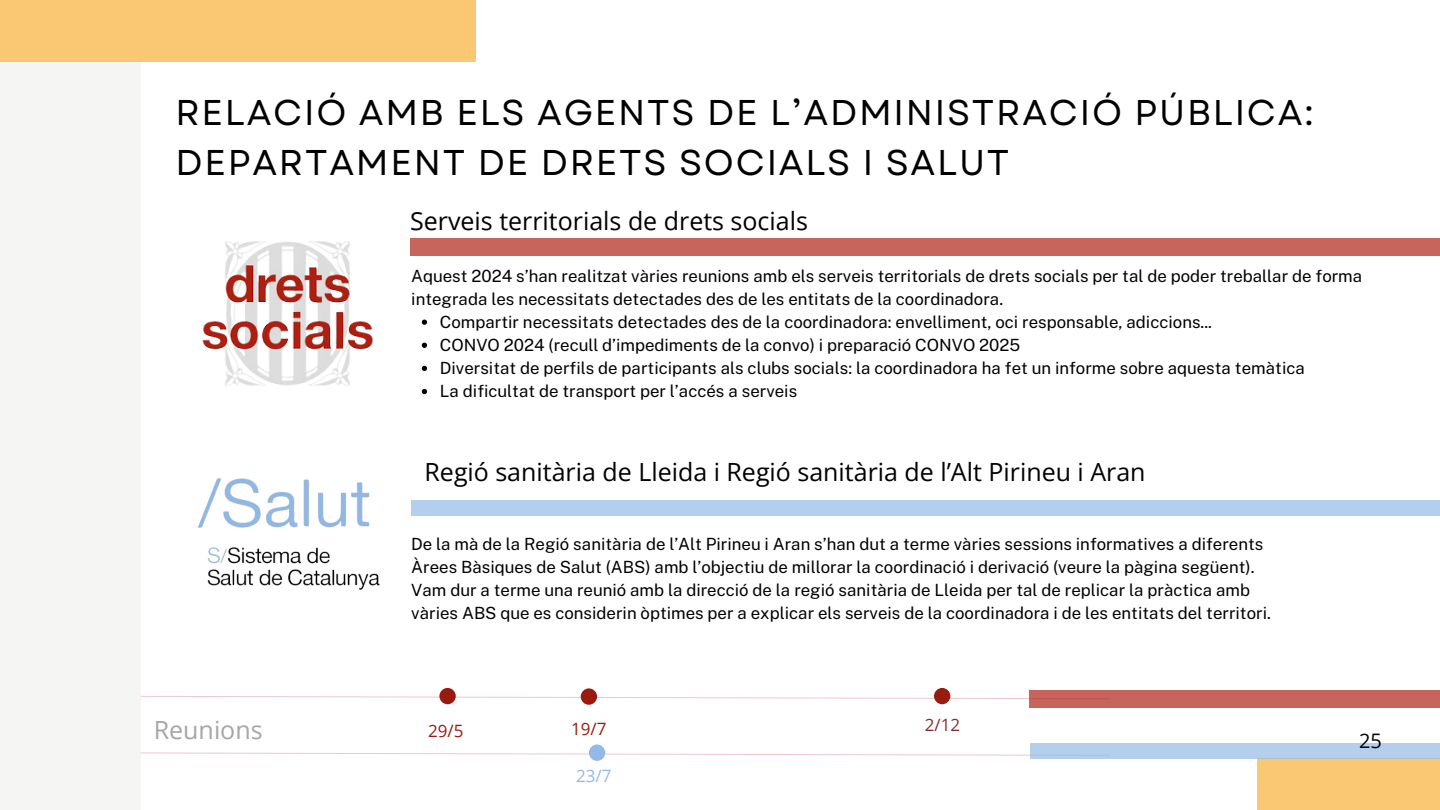
<style>
.page{position:relative;width:1440px;height:810px;background:#fff}
.page>*{position:absolute;margin:0;border:0;box-sizing:border-box;transform-origin:0 0}
.t1{font:35.8px/49.8px "Garet";letter-spacing:.05em;color:#000}
.t2{font:25px "Open Sans";color:#000}
.t3{font:25px "Open Sans";color:#a6a6a6}
.t4{font:20px "Open Sans";color:#000}
.t5{font:17px "Open Sans";color:#991b10}
.t6{font:17px "Open Sans";color:#94b9e7}
.t7{font:17px "Open Sans";color:#842d32}
.t8{font:16.8px/23.1px "Public Sans";color:#000}
</style>
<div class="page">
<div style="left:0;top:61px;width:141px;height:749px;background:#f5f5f3"></div>
<div style="left:0;top:0;width:476px;height:61px;background:#fac772"></div>
<div style="left:1257px;top:758px;width:183px;height:52px;background:#fac772"></div>
<div style="left:410px;top:239px;width:1030px;height:17px;background:#c7645b"></div>
<img style="left:202px;top:241px;width:171px;height:145px">
<svg style="left:422px;top:320px;width:5px;height:5px"></svg>
<svg style="left:422px;top:343px;width:5px;height:5px"></svg>
<svg style="left:422px;top:366px;width:5px;height:5px"></svg>
<svg style="left:422px;top:389px;width:5px;height:5px"></svg>
<div style="left:411px;top:500px;width:1029px;height:16px;background:#b4ceee"></div>
<img style="left:198px;top:478px;width:182px;height:112px">
<svg style="left:140px;top:752px;width:890px;height:4px"></svg>
<div style="left:589px;top:745px;width:16px;height:16px;background:#94b9e7;border-radius:50%"></div>
<svg style="left:140px;top:696px;width:890px;height:4px"></svg>
<div style="left:934px;top:688px;width:16px;height:16px;background:#991b10;border-radius:50%"></div>
<div style="left:439px;top:688px;width:17px;height:16px;background:#991b10;border-radius:50%"></div>
<div style="left:581px;top:688px;width:16px;height:17px;background:#991b10;border-radius:50%"></div>
<div style="left:1030px;top:690px;width:410px;height:17px;background:#c7645b"></div>
<div style="left:1030px;top:744px;width:410px;height:15px;background:#b4ceee"></div>
<h1 class="t1" style="left:175px;top:88px;width:1140px">RELACIÓ AMB ELS AGENTS DE L’ADMINISTRACIÓ PÚBLICA:<br>DEPARTAMENT DE DRETS SOCIALS I SALUT</h1>
<p class="t2" style="left:410px;top:203px;width:399px">Serveis territorials de drets socials</p>
<p class="t8" style="left:411px;top:264px;width:953px">Aquest 2024 s’han realitzat vàries reunions amb els serveis territorials de drets socials per tal de poder treballar de forma integrada les necessitats detectades des de les entitats de la coordinadora.</p>
<h2 class="t8" style="left:440px;top:310px;width:774px">Compartir necessitats detectades des de la coordinadora: envelliment, oci responsable, adiccions...</h2>
<p class="t8" style="left:440px;top:333px;width:582px">CONVO 2024 (recull d’impediments de la convo) i preparació CONVO 2025</p>
<p class="t8" style="left:440px;top:357px;width:867px">Diversitat de perfils de participants als clubs socials: la coordinadora ha fet un informe sobre aquesta temàtica</p>
<p class="t8" style="left:440px;top:380px;width:359px">La dificultat de transport per l’accés a serveis</p>
<p class="t2" style="left:425px;top:454px;width:723px">Regió sanitària de Lleida i Regió sanitària de l’Alt Pirineu i Aran</p>
<h2 class="t8" style="left:411px;top:532px;width:861px">De la mà de la Regió sanitària de l’Alt Pirineu i Aran s’han dut a terme vàries sessions informatives a diferents Àrees Bàsiques de Salut (ABS) amb l’objectiu de millorar la coordinació i derivació (veure la pàgina següent).<br>Vam dur a terme una reunió amb la direcció de la regió sanitària de Lleida per tal de replicar la pràctica amb vàries ABS que es considerin òptimes per a explicar els serveis de la coordinadora i de les entitats del territori.</h2>
<p class="t3" style="left:154px;top:712px;width:110px">Reunions</p>
<h2 class="t5" style="left:428px;top:719px;width:37px">29/5</h2>
<p class="t5" style="left:571px;top:717px;width:37px">19/7</p>
<p class="t7" style="left:925px;top:713px;width:37px">2/12</p>
<p class="t6" style="left:576px;top:764px;width:37px">23/7</p>
<p class="t4" style="left:1359px;top:727px;width:24px">25</p>
</div>
